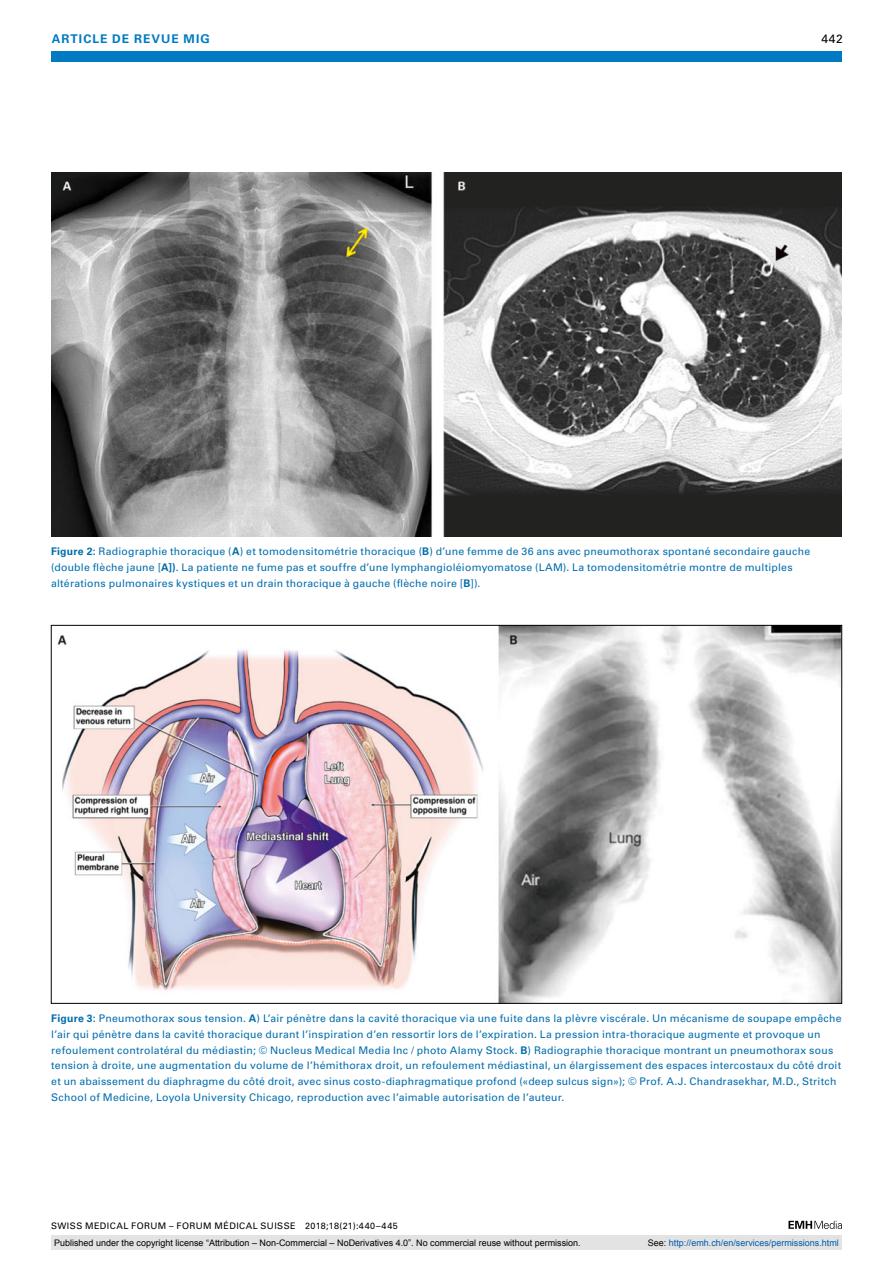
<style>
.page{position:relative;width:893px;height:1263px;background:#fff}
.page>*{position:absolute;margin:0;border:0;box-sizing:border-box;transform-origin:0 0}
.t1{font:700 12px "Univers LT Std";color:#007ac3}
.t2{font:12px "Univers LT Std";color:#000}
.t3{font:10.5px/15.8px "Univers LT Std";letter-spacing:.02em;color:#006dae}
.t4{font:9px "Arial";color:#000}
.t5{font:9px "Univers LT Std";letter-spacing:.05em;color:#000}
.t6{font:9px "Arial";color:#005ba9}
.s1{font-weight:700}
.s2{color:#000}
</style>
<div class="page">
<div style="left:51px;top:51px;width:791px;height:11px;background:#007ac3"></div>
<svg style="left:788px;top:1221px;width:54px;height:8px"></svg>
<img style="left:51px;top:172px;width:790px;height:365px">
<img style="left:57px;top:627px;width:783px;height:374px">
<div style="left:51px;top:1235px;width:791px;height:15px;background:#e3e3e3"></div>
<p class="t1" style="left:52px;top:31px;width:19px">ARTICLE</p>
<p class="t1" style="left:112px;top:31px;width:32px">DE REVUE</p>
<p class="t1" style="left:184px;top:31px;width:28px">MIG</p>
<p class="t2" style="left:821px;top:31px;width:23px">442</p>
<p class="t3" style="left:51px;top:544px;width:761px"><span class="s1">FIGURE 2:</span> Radiographie thoracique (<span class="s1">A</span>) et tomodensitométrie thoracique (<span class="s1">B</span>) d’une femme de 36 ans avec pneumothorax spontané secondaire gauche (double flèche jaune [<span class="s1">A])</span>. La patiente ne fume pas et souffre d’une lymphangioléiomyomatose (LAM). La tomodensitométrie montre de multiples altérations pulmonaires kystiques et un drain thoracique à gauche (flèche noire [<span class="s1">B</span>]).</p>
<p class="t3" style="left:51px;top:1010px;width:792px"><span class="s1">FIGURE 3:</span> Pneumothorax sous tension. <span class="s1">A</span>) L’air pénètre dans la cavité thoracique via une fuite dans la plèvre viscérale. Un mécanisme de soupape empêche l’air qui pénètre dans la cavité thoracique durant l’inspiration d’en ressortir lors de l’expiration. La pression intra-thoracique augmente et provoque un refoulement controlatéral du médiastin; © Nucleus Medical Media Inc / photo Alamy Stock. <span class="s1">B</span>) Radiographie thoracique montrant un pneumothorax sous tension à droite, une augmentation du volume de l’hémithorax droit, un refoulement médiastinal, un élargissement des espaces intercostaux du côté droit et un abaissement du diaphragme du côté droit, avec sinus costo-diaphragmatique profond («deep sulcus sign»); © Prof. A.J. Chandrasekhar, M.D., Stritch School of Medicine, Loyola University Chicago, reproduction avec l’aimable autorisation de l’auteur.</p>
<p class="t5" style="left:51px;top:1220px;width:348px">SWISS MEDICAL FORUM – FORUM MÉDICAL SUISSE 2018;18(21):440–445</p>
<p class="t4" style="left:54px;top:1237px;width:528px">Published under the copyright license “Attribution – Non-Commercial – NoDerivatives 4.0”. No commercial reuse without permission.</p>
<p class="t6" style="left:648px;top:1237px;width:193px"><span class="s2">See:</span> http://emh.ch/en/services/permissions.html</p>
</div>
